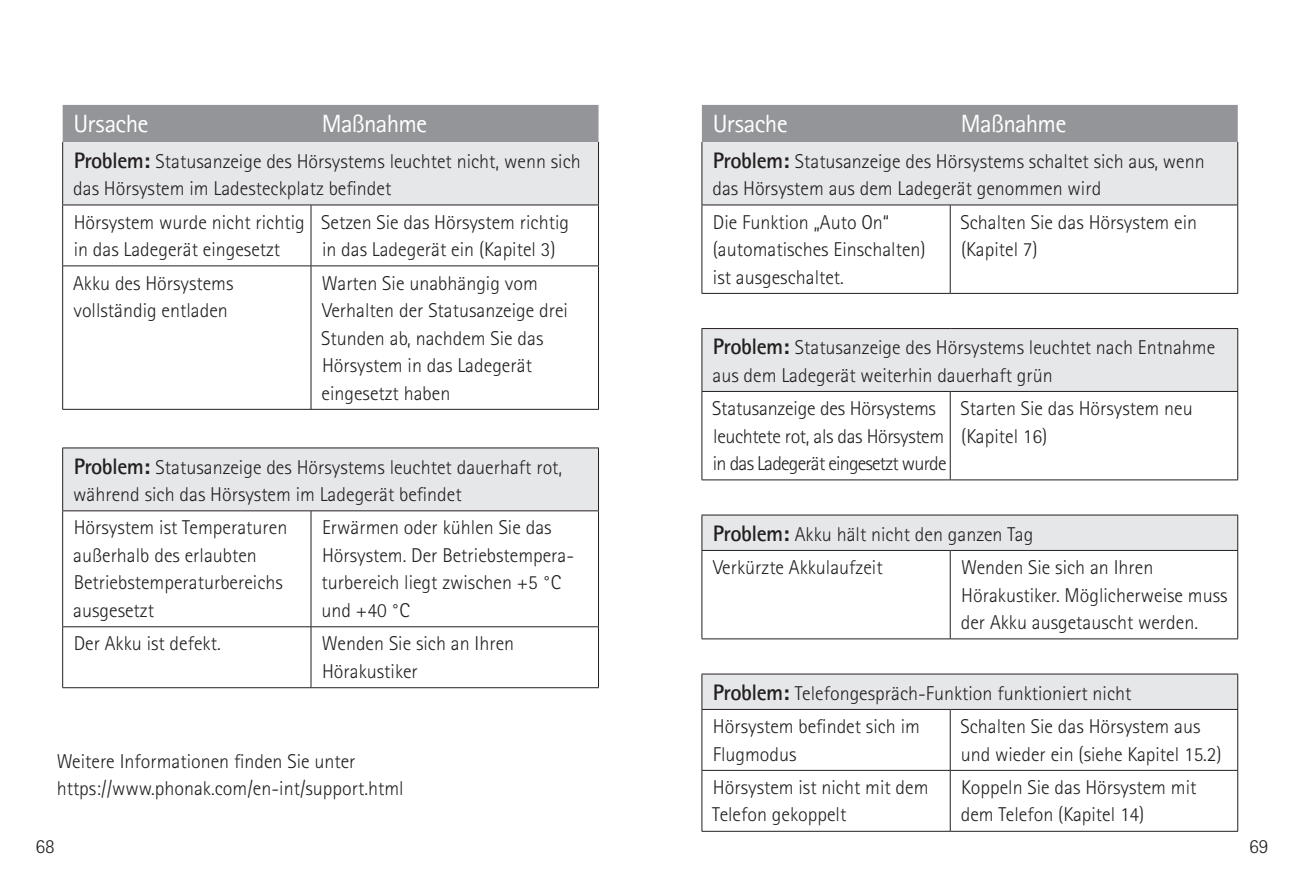
<style>
.page{position:relative;width:1304px;height:886px;background:#fff}
.page>*{position:absolute;margin:0;border:0;box-sizing:border-box;transform-origin:0 0}
.t1{font:25px "Rotis Sansfor Phonak";letter-spacing:-.025em;color:#fff}
.t2{font:300 20px/27.5px "Rotis Sans Serif Pro";color:#231f20}
.t3{font:300 20px/27.5px "Rotis Sans Serif Pro";letter-spacing:-.02em;color:#231f20}
.s1{font-family:"Rotis Sansfor Phonak";font-weight:700;font-size:22.5px}
</style>
<div class="page">
<div style="left:63px;top:105px;width:535px;height:37px;background:#939598"></div>
<div style="left:63px;top:142px;width:535px;height:62px;background:#e6e7e9"></div>
<svg style="left:63px;top:205px;width:535px;height:204px"></svg>
<svg style="left:63px;top:448px;width:535px;height:241px"></svg>
<hr style="left:598px;top:142px;width:1px;height:63px;background:#231f20">
<hr style="left:598px;top:448px;width:1px;height:62px;background:#231f20">
<hr style="left:62px;top:205px;width:1px;height:61px;background:#231f20">
<hr style="left:311px;top:205px;width:1px;height:61px;background:#231f20">
<hr style="left:598px;top:205px;width:1px;height:61px;background:#231f20">
<hr style="left:62px;top:265px;width:249px;height:1px;background:#231f20">
<hr style="left:62px;top:266px;width:1px;height:143px;background:#231f20">
<hr style="left:311px;top:265px;width:288px;height:1px;background:#231f20">
<hr style="left:311px;top:266px;width:1px;height:143px;background:#231f20">
<hr style="left:598px;top:266px;width:1px;height:143px;background:#231f20">
<hr style="left:62px;top:409px;width:249px;height:1px;background:#231f20">
<hr style="left:311px;top:409px;width:288px;height:1px;background:#231f20">
<hr style="left:62px;top:447px;width:249px;height:1px;background:#231f20">
<hr style="left:62px;top:448px;width:1px;height:62px;background:#231f20">
<hr style="left:311px;top:447px;width:288px;height:1px;background:#231f20">
<hr style="left:62px;top:510px;width:249px;height:1px;background:#231f20">
<hr style="left:62px;top:511px;width:1px;height:115px;background:#231f20">
<hr style="left:311px;top:510px;width:288px;height:1px;background:#231f20">
<hr style="left:311px;top:511px;width:1px;height:115px;background:#231f20">
<hr style="left:598px;top:511px;width:1px;height:115px;background:#231f20">
<hr style="left:62px;top:626px;width:249px;height:1px;background:#231f20">
<hr style="left:62px;top:627px;width:1px;height:60px;background:#231f20">
<hr style="left:311px;top:626px;width:288px;height:1px;background:#231f20">
<hr style="left:311px;top:627px;width:1px;height:60px;background:#231f20">
<hr style="left:598px;top:627px;width:1px;height:60px;background:#231f20">
<hr style="left:62px;top:687px;width:249px;height:1px;background:#231f20">
<hr style="left:311px;top:687px;width:288px;height:1px;background:#231f20">
<hr style="left:62px;top:142px;width:1px;height:63px;background:#231f20">
<hr style="left:62px;top:204px;width:249px;height:1px;background:#231f20">
<hr style="left:311px;top:204px;width:288px;height:1px;background:#231f20">
<div style="left:702px;top:105px;width:536px;height:37px;background:#939598"></div>
<div style="left:702px;top:142px;width:535px;height:62px;background:#e6e7e9"></div>
<svg style="left:702px;top:205px;width:536px;height:626px"></svg>
<hr style="left:1237px;top:142px;width:1px;height:63px;background:#231f20">
<hr style="left:1237px;top:329px;width:1px;height:62px;background:#231f20">
<hr style="left:1237px;top:515px;width:1px;height:35px;background:#231f20">
<hr style="left:1237px;top:674px;width:1px;height:35px;background:#231f20">
<hr style="left:701px;top:142px;width:1px;height:63px;background:#231f20">
<hr style="left:702px;top:204px;width:248px;height:1px;background:#231f20">
<hr style="left:701px;top:205px;width:1px;height:88px;background:#231f20">
<hr style="left:950px;top:204px;width:288px;height:1px;background:#231f20">
<hr style="left:950px;top:205px;width:1px;height:88px;background:#231f20">
<hr style="left:1237px;top:205px;width:1px;height:88px;background:#231f20">
<hr style="left:702px;top:293px;width:248px;height:1px;background:#231f20">
<hr style="left:950px;top:293px;width:288px;height:1px;background:#231f20">
<hr style="left:702px;top:328px;width:248px;height:1px;background:#231f20">
<hr style="left:701px;top:329px;width:1px;height:62px;background:#231f20">
<hr style="left:950px;top:328px;width:288px;height:1px;background:#231f20">
<hr style="left:702px;top:391px;width:248px;height:1px;background:#231f20">
<hr style="left:701px;top:392px;width:1px;height:87px;background:#231f20">
<hr style="left:950px;top:391px;width:288px;height:1px;background:#231f20">
<hr style="left:950px;top:392px;width:1px;height:87px;background:#231f20">
<hr style="left:1237px;top:392px;width:1px;height:87px;background:#231f20">
<hr style="left:702px;top:479px;width:248px;height:1px;background:#231f20">
<hr style="left:950px;top:479px;width:288px;height:1px;background:#231f20">
<hr style="left:702px;top:515px;width:248px;height:1px;background:#231f20">
<hr style="left:701px;top:515px;width:1px;height:35px;background:#231f20">
<hr style="left:950px;top:515px;width:288px;height:1px;background:#231f20">
<hr style="left:702px;top:550px;width:248px;height:1px;background:#231f20">
<hr style="left:701px;top:551px;width:1px;height:87px;background:#231f20">
<hr style="left:950px;top:550px;width:288px;height:1px;background:#231f20">
<hr style="left:950px;top:551px;width:1px;height:87px;background:#231f20">
<hr style="left:1237px;top:551px;width:1px;height:87px;background:#231f20">
<hr style="left:702px;top:638px;width:248px;height:1px;background:#231f20">
<hr style="left:950px;top:638px;width:288px;height:1px;background:#231f20">
<hr style="left:702px;top:673px;width:248px;height:1px;background:#231f20">
<hr style="left:701px;top:674px;width:1px;height:35px;background:#231f20">
<hr style="left:950px;top:673px;width:288px;height:1px;background:#231f20">
<hr style="left:702px;top:709px;width:248px;height:1px;background:#231f20">
<hr style="left:701px;top:710px;width:1px;height:60px;background:#231f20">
<hr style="left:950px;top:709px;width:288px;height:1px;background:#231f20">
<hr style="left:950px;top:710px;width:1px;height:60px;background:#231f20">
<hr style="left:1237px;top:710px;width:1px;height:60px;background:#231f20">
<hr style="left:702px;top:770px;width:248px;height:1px;background:#231f20">
<hr style="left:701px;top:771px;width:1px;height:60px;background:#231f20">
<hr style="left:950px;top:770px;width:288px;height:1px;background:#231f20">
<hr style="left:950px;top:771px;width:1px;height:60px;background:#231f20">
<hr style="left:1237px;top:771px;width:1px;height:60px;background:#231f20">
<hr style="left:702px;top:831px;width:248px;height:1px;background:#231f20">
<hr style="left:950px;top:831px;width:288px;height:1px;background:#231f20">
<p class="t1" style="left:74px;top:109px;width:77px">Ursache</p>
<p class="t1" style="left:322px;top:109px;width:107px">Maßnahme</p>
<p class="t2" style="left:73px;top:147px;width:509px"><span class="s1">Problem:</span> Statusanzeige des Hörsystems leuchtet nicht, wenn sich das Hörsystem im Ladesteckplatz befindet</p>
<p class="t2" style="left:74px;top:208px;width:233px">Hörsystem wurde nicht richtig in das Ladegerät eingesetzt</p>
<p class="t2" style="left:321px;top:208px;width:249px">Setzen Sie das Hörsystem richtig in das Ladegerät ein (Kapitel 3)</p>
<p class="t2" style="left:73px;top:269px;width:162px">Akku des Hörsystems vollständig entladen</p>
<p class="t2" style="left:321px;top:269px;width:248px">Warten Sie unabhängig vom<br>Verhalten der Statusanzeige drei<br>Stunden ab, nachdem Sie das<br>Hörsystem in das Ladegerät eingesetzt haben</p>
<p class="t2" style="left:73px;top:453px;width:491px"><span class="s1">Problem:</span> Statusanzeige des Hörsystems leuchtet dauerhaft rot, während sich das Hörsystem im Ladegerät befindet</p>
<p class="t2" style="left:73px;top:514px;width:216px">Hörsystem ist Temperaturen außerhalb des erlaubten<br>Betriebstemperaturbereichs ausgesetzt</p>
<p class="t2" style="left:321px;top:514px;width:254px">Erwärmen oder kühlen Sie das<br>Hörsystem. Der Betriebstempera&shy;turbereich liegt zwischen +5 °C und +40 °C</p>
<p class="t2" style="left:74px;top:630px;width:149px">Der Akku ist defekt.</p>
<p class="t2" style="left:322px;top:630px;width:194px">Wenden Sie sich an Ihren<br>Hörakustiker</p>
<p class="t2" style="left:57px;top:748px;width:348px">Weitere Informationen finden Sie unter https://www.phonak.com/en-int/support.html</p>
<p class="t1" style="left:713px;top:109px;width:77px">Ursache</p>
<p class="t1" style="left:961px;top:109px;width:107px">Maßnahme</p>
<p class="t2" style="left:712px;top:147px;width:494px"><span class="s1">Problem:</span> Statusanzeige des Hörsystems schaltet sich aus, wenn das Hörsystem aus dem Ladegerät genommen wird</p>
<p class="t2" style="left:713px;top:208px;width:214px">Die Funktion „Auto On“ (automatisches Einschalten) ist ausgeschaltet.</p>
<p class="t2" style="left:960px;top:208px;width:238px">Schalten Sie das Hörsystem ein (Kapitel 7)</p>
<p class="t2" style="left:712px;top:334px;width:504px"><span class="s1">Problem:</span> Statusanzeige des Hörsystems leuchtet nach Entnahme aus dem Ladegerät weiterhin dauerhaft grün</p>
<p class="t3" style="left:712px;top:395px;width:236px">Statusanzeige des Hörsystems leuchtete rot, als das Hörsystem in das Ladegerät eingesetzt wurde</p>
<p class="t2" style="left:961px;top:395px;width:234px">Starten Sie das Hörsystem neu (Kapitel 16)</p>
<p class="t2" style="left:713px;top:517px;width:322px;line-height:33.5px"><span class="s1">Problem:</span> Akku hält nicht den ganzen Tag<br>Verkürzte Akkulaufzeit</p>
<p class="t2" style="left:961px;top:554px;width:268px">Wenden Sie sich an Ihren<br>Hörakustiker. Möglicherweise muss der Akku ausgetauscht werden.</p>
<p class="t2" style="left:713px;top:676px;width:420px;line-height:33.5px"><span class="s1">Problem:</span> Telefongespräch-Funktion funktioniert nicht<br>Hörsystem befindet sich im</p>
<p class="t2" style="left:713px;top:740px;width:85px">Flugmodus</p>
<p class="t2" style="left:961px;top:713px;width:263px">Schalten Sie das Hörsystem aus und wieder ein (siehe Kapitel 15.2)</p>
<p class="t2" style="left:712px;top:774px;width:218px">Hörsystem ist nicht mit dem<br>Telefon gekoppelt</p>
<p class="t2" style="left:961px;top:774px;width:237px">Koppeln Sie das Hörsystem mit dem Telefon (Kapitel 14)</p>
<p class="t2" style="left:35px;top:832px;width:21px">68</p>
<p class="t2" style="left:1249px;top:832px;width:21px">69</p>
</div>
